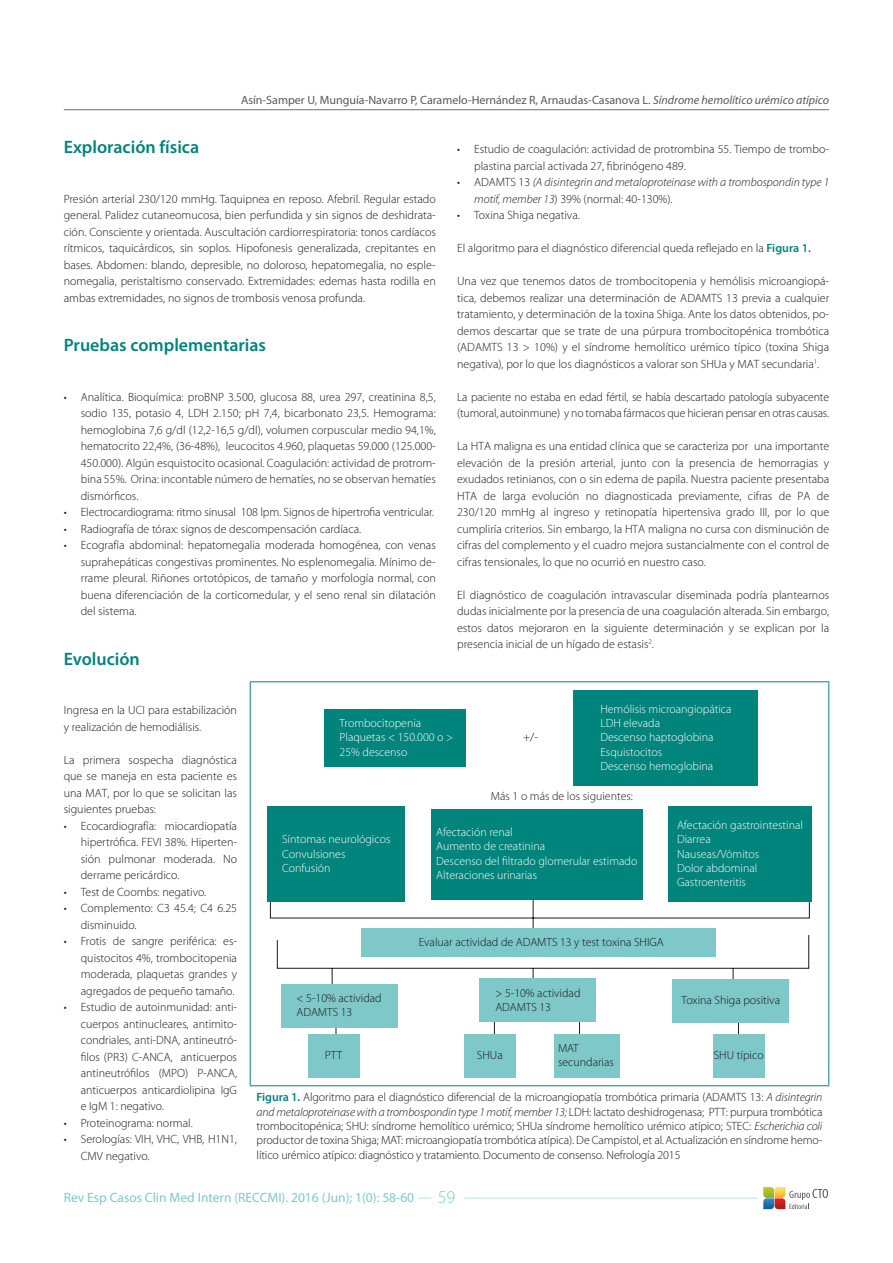
<style>
.page{position:relative;width:893px;height:1263px;background:#fff}
.page>*{position:absolute;margin:0;border:0;box-sizing:border-box;transform-origin:0 0}
._02_Primer_Orden{font:600 18px "Myriad Pro";color:#00847b}
.t1{font:300 18px "Myriad Pro";color:#7ec8c9}
.Nombre_autores{font:13.5px "Myriad Pro";color:#7ec8c9}
._01_Texto_comun{font:300 12px/16.5px "Myriad Pro";color:#1a171c;text-align:justify}
.t2{font:12px "Myriad Pro";color:#58585a}
.t3{font:italic 300 12px/16.5px "Myriad Pro";color:#1a171c}
.t4{font:300 11.85px/14.2px "Myriad Pro";color:#fff}
.t5{font:300 11.85px/14.2px "Myriad Pro";color:#1a171c}
.s1{font-style:italic}
.s2{font-style:normal}
.s3{font-weight:600;color:#00847b}
</style>
<div class="page">
<hr style="left:64px;top:109px;width:765px;height:1px;background:#707173">
<svg style="left:763px;top:1187px;width:65px;height:22px"></svg>
<hr style="left:464px;top:1198px;width:293px;height:1px;background:#b9e0e0">
<svg style="left:419px;top:1198px;width:12px;height:1px"></svg>
<hr style="left:250px;top:681px;width:579px;height:1px;background:#00847b">
<hr style="left:250px;top:682px;width:1px;height:403px;background:#00847b">
<hr style="left:828px;top:682px;width:1px;height:403px;background:#00847b">
<hr style="left:250px;top:1085px;width:579px;height:1px;background:#00847b">
<svg style="left:270px;top:899px;width:540px;height:152px"></svg>
<div style="left:324px;top:709px;width:142px;height:57px;background:#00847b"></div>
<div style="left:267px;top:806px;width:138px;height:96px;background:#00847b"></div>
<div style="left:361px;top:928px;width:354px;height:28px;background:#7ec8c9"></div>
<div style="left:672px;top:979px;width:117px;height:43px;background:#7ec8c9"></div>
<div style="left:308px;top:1034px;width:51px;height:43px;background:#7ec8c9"></div>
<div style="left:713px;top:1034px;width:51px;height:43px;background:#7ec8c9"></div>
<div style="left:554px;top:1034px;width:65px;height:43px;background:#7ec8c9"></div>
<div style="left:464px;top:1034px;width:52px;height:43px;background:#7ec8c9"></div>
<div style="left:479px;top:978px;width:117px;height:44px;background:#7ec8c9"></div>
<div style="left:281px;top:984px;width:117px;height:44px;background:#7ec8c9"></div>
<div style="left:668px;top:806px;width:144px;height:96px;background:#00847b"></div>
<div style="left:431px;top:809px;width:212px;height:90px;background:#00847b"></div>
<div style="left:574px;top:690px;width:184px;height:96px;background:#00847b"></div>
<p class="t2" style="left:241px;top:92px;width:590px">Asín-Samper U, Munguía-Navarro P, Caramelo-Hernández R, Arnaudas-Casanova L. <span class="s1">Síndrome hemolítico urémico atípico</span></p>
<p class="_02_Primer_Orden" style="left:64px;top:136px;width:137px">Exploración física</p>
<p class="_01_Texto_comun" style="left:64px;top:190px;width:374px">Presión arterial 230/120 mmHg. Taquipnea en reposo. Afebril. Regular estado general. Palidez cutaneomucosa, bien perfundida y sin signos de deshidrata&shy;ción. Consciente y orientada. Auscultación cardiorrespiratoria: tonos cardíacos rítmicos, taquicárdicos, sin soplos. Hipofonesis generalizada, crepitantes en bases. Abdomen: blando, depresible, no doloroso, hepatomegalia, no esple&shy;nomegalia, peristaltismo conservado. Extremidades: edemas hasta rodilla en ambas extremidades, no signos de trombosis venosa profunda.</p>
<p class="_02_Primer_Orden" style="left:64px;top:334px;width:204px">Pruebas complementarias</p>
<p class="_01_Texto_comun" style="left:81px;top:388px;width:357px;text-indent:-17px">• Analítica. Bioquímica: proBNP 3.500, glucosa 88, urea 297, creatinina 8,5, sodio 135, potasio 4, LDH 2.150; pH 7,4, bicarbonato 23,5. Hemograma: hemoglobina 7,6 g/dl (12,2-16,5 g/dl), volumen corpuscular medio 94,1%, hematocrito 22,4%, (36-48%), leucocitos 4.960, plaquetas 59.000 (125.000- 450.000). Algún esquistocito ocasional. Coagulación: actividad de protrom&shy;bina 55%. Orina: incontable número de hematíes, no se observan hematíes dismórficos.</p>
<p class="_01_Texto_comun" style="left:64px;top:504px;width:372px">• Electrocardiograma: ritmo sinusal 108 lpm. Signos de hipertrofia ventricular.</p>
<p class="_01_Texto_comun" style="left:64px;top:520px;width:299px">• Radiografía de tórax: signos de descompensación cardíaca.</p>
<p class="_01_Texto_comun" style="left:81px;top:537px;width:357px;text-indent:-17px">• Ecografía abdominal: hepatomegalia moderada homogénea, con venas suprahepáticas congestivas prominentes. No esplenomegalia. Mínimo de&shy;rrame pleural. Riñones ortotópicos, de tamaño y morfología normal, con buena diferenciación de la corticomedular, y el seno renal sin dilatación del sistema.</p>
<p class="_02_Primer_Orden" style="left:64px;top:647px;width:78px">Evolución</p>
<p class="_01_Texto_comun" style="left:474px;top:141px;width:357px;text-indent:-17px">• Estudio de coagulación: actividad de protrombina 55. Tiempo de trombo&shy;plastina parcial activada 27, fibrinógeno 489.</p>
<p class="t3" style="left:474px;top:174px;width:357px;text-indent:-17px"><span class="s2">• ADAMTS 13</span> (A disintegrin and metaloproteinase with a trombospondin type 1 motif, member 13<span class="s2">) 39% (normal: 40-130%).</span></p>
<p class="_01_Texto_comun" style="left:457px;top:207px;width:124px">• Toxina Shiga negativa.</p>
<p class="_01_Texto_comun" style="left:457px;top:240px;width:355px">El algoritmo para el diagnóstico diferencial queda reflejado en la <span class="s3">Figura 1.</span></p>
<p class="_01_Texto_comun" style="left:457px;top:273px;width:374px">Una vez que tenemos datos de trombocitopenia y hemólisis microangiopá&shy;tica, debemos realizar una determinación de ADAMTS 13 previa a cualquier tratamiento, y determinación de la toxina Shiga. Ante los datos obtenidos, po&shy;demos descartar que se trate de una púrpura trombocitopénica trombótica (ADAMTS 13 &gt; 10%) y el síndrome hemolítico urémico típico (toxina Shiga negativa), por lo que los diagnósticos a valorar son SHUa y MAT secundaria<sup>1</sup>.</p>
<p class="_01_Texto_comun" style="left:457px;top:388px;width:374px">La paciente no estaba en edad fértil, se había descartado patología subyacente (tumoral, autoinmune) y no tomaba fármacos que hicieran pensar en otras causas.</p>
<p class="_01_Texto_comun" style="left:457px;top:438px;width:374px">La HTA maligna es una entidad clínica que se caracteriza por una importante elevación de la presión arterial, junto con la presencia de hemorragias y exudados retinianos, con o sin edema de papila. Nuestra paciente presentaba HTA de larga evolución no diagnosticada previamente, cifras de PA de 230/120 mmHg al ingreso y retinopatía hipertensiva grado III, por lo que cumpliría criterios. Sin embargo, la HTA maligna no cursa con disminución de cifras del complemento y el cuadro mejora sustancialmente con el control de cifras tensionales, lo que no ocurrió en nuestro caso.</p>
<p class="_01_Texto_comun" style="left:457px;top:586px;width:374px">El diagnóstico de coagulación intravascular diseminada podría plantearnos dudas inicialmente por la presencia de una coagulación alterada. Sin embargo, estos datos mejoraron en la siguiente determinación y se explican por la presencia inicial de un hígado de estasis<sup>2</sup>.</p>
<p class="_01_Texto_comun" style="left:64px;top:702px;width:175px">Ingresa en la UCI para estabilización y realización de hemodiálisis.</p>
<p class="_01_Texto_comun" style="left:64px;top:751px;width:175px">La primera sospecha diagnóstica que se maneja en esta paciente es una MAT, por lo que se solicitan las siguientes pruebas:</p>
<p class="_01_Texto_comun" style="left:81px;top:817px;width:158px;text-indent:-17px">• Ecocardiografía: miocardiopatía hipertrófica. FEVI 38%. Hiperten&shy;sión pulmonar moderada. No derrame pericárdico.</p>
<p class="_01_Texto_comun" style="left:64px;top:883px;width:144px">• Test de Coombs: negativo.</p>
<p class="_01_Texto_comun" style="left:81px;top:900px;width:158px;text-indent:-17px">• Complemento: C3 45.4; C4 6.25 disminuido.</p>
<p class="_01_Texto_comun" style="left:81px;top:933px;width:158px;text-indent:-17px">• Frotis de sangre periférica: es&shy;quistocitos 4%, trombocitopenia moderada, plaquetas grandes y agregados de pequeño tamaño.</p>
<p class="_01_Texto_comun" style="left:81px;top:999px;width:158px;text-indent:-17px">• Estudio de autoinmunidad: anti&shy;cuerpos antinucleares, antimito&shy;condriales, anti-DNA, antineutró&shy;filos (PR3) C-ANCA, anticuerpos antineutrófilos (MPO) P-ANCA, anticuerpos anticardiolipina IgG e IgM 1: negativo.</p>
<p class="_01_Texto_comun" style="left:64px;top:1114px;width:130px">• Proteinograma: normal.</p>
<p class="_01_Texto_comun" style="left:81px;top:1131px;width:158px;text-indent:-17px">• Serologías: VIH, VHC, VHB, H1N1,<br>CMV negativo.</p>
<p class="t4" style="left:340px;top:716px;width:115px">Trombocitopenia<br>Plaquetas &lt; 150.000 o &gt;<br>25% descenso</p>
<p class="t5" style="left:523px;top:730px;width:16px">+/-</p>
<p class="t4" style="left:600px;top:702px;width:133px">Hemólisis microangiopática<br>LDH elevada<br>Descenso haptoglobina<br>Esquistocitos<br>Descenso hemoglobina</p>
<p class="t5" style="left:491px;top:789px;width:144px">Más 1 o más de los siguientes:</p>
<p class="t4" style="left:282px;top:832px;width:110px">Síntomas neurológicos<br>Convulsiones<br>Confusión</p>
<p class="t5" style="left:297px;top:991px;width:87px">&lt; 5-10% actividad<br>ADAMTS 13</p>
<p class="t4" style="left:436px;top:825px;width:203px">Afectación renal<br>Aumento de creatinina<br>Descenso del filtrado glomerular estimado<br>Alteraciones urinarias</p>
<p class="t4" style="left:677px;top:818px;width:127px">Afectación gastrointestinal<br>Diarrea<br>Nauseas/Vómitos<br>Dolor abdominal<br>Gastroenteritis</p>
<p class="t5" style="left:419px;top:935px;width:247px">Evaluar actividad de ADAMTS 13 y test toxina SHIGA</p>
<p class="t5" style="left:495px;top:986px;width:87px">&gt; 5-10% actividad<br>ADAMTS 13</p>
<p class="t5" style="left:682px;top:993px;width:100px">Toxina Shiga positiva</p>
<p class="t5" style="left:558px;top:1041px;width:57px">MAT secundarias</p>
<p class="t5" style="left:325px;top:1048px;width:19px">PTT</p>
<p class="t5" style="left:714px;top:1048px;width:51px">SHU típico</p>
<p class="t5" style="left:477px;top:1048px;width:27px">SHUa</p>
<p class="_01_Texto_comun" style="left:257px;top:1090px;width:567px;line-height:14.4px"><span class="s3">Figura 1.</span> Algoritmo para el diagnóstico diferencial de la microangiopatía trombótica primaria (ADAMTS 13: <span class="s1">A disintegrin and metaloproteinase with a trombospondin type 1 motif, member 13;</span> LDH: lactato deshidrogenasa; PTT: purpura trombótica trombocitopénica; SHU: síndrome hemolítico urémico; SHUa síndrome hemolítico urémico atípico; STEC: <span class="s1">Escherichia coli </span>productor de toxina Shiga; MAT: microangiopatía trombótica atípica). De Campistol, et al.Actualización en síndrome hemo&shy;lítico urémico atípico: diagnóstico y tratamiento. Documento de consenso. Nefrología 2015</p>
<p class="Nombre_autores" style="left:64px;top:1189px;width:352px">Rev Esp Casos Clin Med Intern (RECCMI). 2016 (Jun); 1(0): 58-60</p>
<p class="t1" style="left:438px;top:1187px;width:19px">59</p>
</div>
